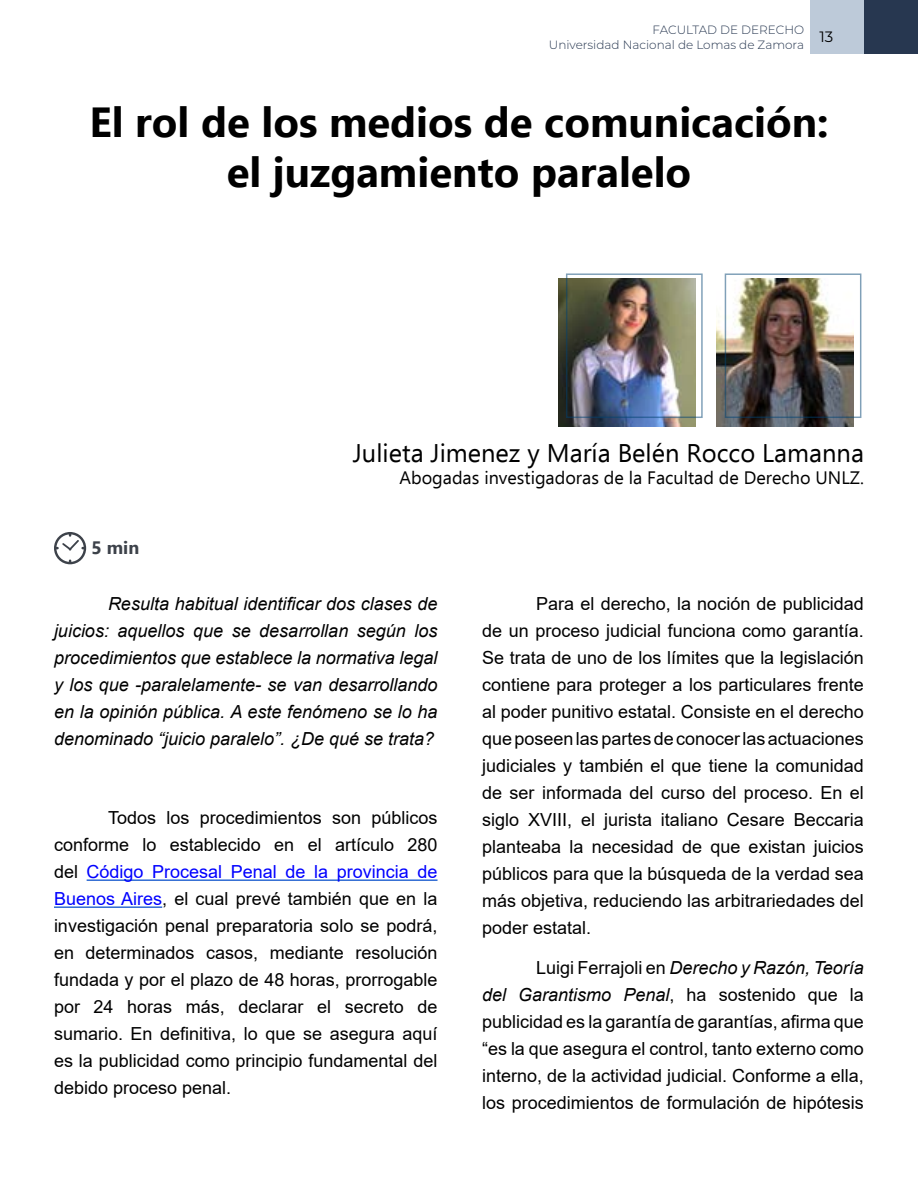
<style>
.page{position:relative;width:918px;height:1188px;background:#fff}
.page>*{position:absolute;margin:0;border:0;box-sizing:border-box;transform-origin:0 0}
.t1{font:700 42px/50.4px "Ebrima";color:#000;text-align:center}
.t2{font:25.5px "Ebrima";color:#000}
.t3{font:18px/27px "Arial";color:#000;text-align:justify}
.t4{font:italic 18px/27px "Arial";color:#000;text-align:justify}
.t5{font:18px "Ebrima";color:#000}
.t6{font:700 18px "Ebrima";color:#3d424a}
.t7{font:15px "Montserrat";color:#000}
.t8{font:300 12px/14.4px "Montserrat";color:#273750;text-align:right}
.s1{color:#00f}
.s2{font-style:italic}
</style>
<div class="page">
<div style="left:864px;top:0;width:54px;height:54px;background:#273750"></div>
<div style="left:810px;top:0;width:54px;height:54px;background:#bdcad9"></div>
<hr style="left:87px;top:880px;width:351px;height:1px;background:#15c">
<hr style="left:54px;top:907px;width:108px;height:1px;background:#15c">
<svg style="left:54px;top:532px;width:32px;height:32px"></svg>
<img style="left:558px;top:278px;width:137px;height:148px">
<img style="left:717px;top:278px;width:136px;height:148px">
<div style="left:566px;top:273px;width:137px;height:145px;border:2px solid #004272"></div>
<p class="t8" style="left:549px;top:22px;width:257px">FACULTAD DE DERECHO<br>Universidad Nacional de Lomas de Zamora</p>
<p class="t7" style="left:820px;top:26px;width:15px">13</p>
<h1 class="t1" style="left:89px;top:94px;width:741px">El rol de los medios de comunicación: el juzgamiento paralelo</h1>
<p class="t6" style="left:91px;top:534px;width:49px">5 min</p>
<h2 class="t2" style="left:353px;top:434px;width:513px">Julieta Jimenez y María Belén Rocco Lamanna</h2>
<p class="t5" style="left:400px;top:464px;width:466px">Abogadas investigadoras de la Facultad de Derecho UNLZ.</p>
<p class="t4" style="left:54px;top:590px;width:385px;text-indent:54px">Resulta habitual identificar dos clases de juicios: aquellos que se desarrollan según los procedimientos que establece la normativa legal y los que -paralelamente- se van desarrollando en la opinión pública. A este fenómeno se lo ha denominado “juicio paralelo”. ¿De qué se trata?</p>
<p class="t3" style="left:54px;top:804px;width:385px;text-indent:54px">Todos los procedimientos son públicos conforme lo establecido en el artículo 280 del <span class="s1">Código Procesal Penal de la provincia de Buenos Aires</span>, el cual prevé también que en la investigación penal preparatoria solo se podrá, en determinados casos, mediante resolución fundada y por el plazo de 48 horas, prorrogable por 24 horas más, declarar el secreto de sumario. En definitiva, lo que se asegura aquí es la publicidad como principio fundamental del debido proceso penal.</p>
<p class="t3" style="left:482px;top:590px;width:383px;text-indent:54px">Para el derecho, la noción de publicidad de un proceso judicial funciona como garantía.<br>Se trata de uno de los límites que la legislación contiene para proteger a los particulares frente al poder punitivo estatal. Consiste en el derecho que poseen las partes de conocer las actuaciones judiciales y también el que tiene la comunidad de ser informada del curso del proceso. En el siglo XVIII, el jurista italiano Cesare Beccaria planteaba la necesidad de que existan juicios públicos para que la búsqueda de la verdad sea más objetiva, reduciendo las arbitrariedades del poder estatal.</p>
<p class="t3" style="left:482px;top:954px;width:383px;text-indent:54px">Luigi Ferrajoli en <span class="s2">Derecho y Razón, Teoría del Garantismo Penal</span>, ha sostenido que la publicidad es la garantía de garantías, afirma que “es la que asegura el control, tanto externo como interno, de la actividad judicial. Conforme a ella, los procedimientos de formulación de hipótesis</p>
</div>
